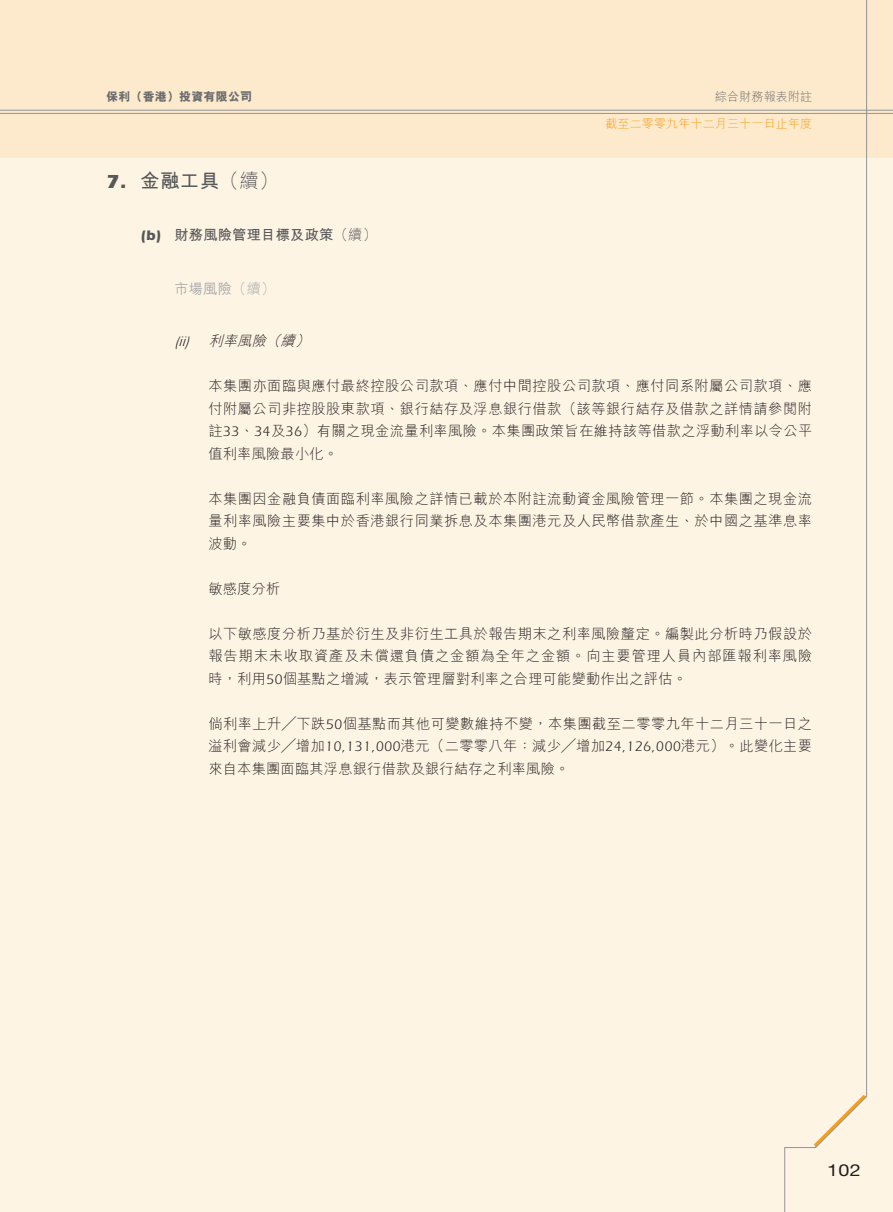
<style>
.page{position:relative;width:893px;height:1212px;background:#fde9cb}
.page>*{position:absolute;margin:0;border:0;box-sizing:border-box;transform-origin:0 0}
.Heading_1{font:700 19.5px "M Hei HK";color:#57585a}
.Heading_1-2{font:700 19.5px "ITC Eras Std";color:#57585a}
.t1{font:16.5px "Helvetica Neue LT Std";color:#231f20;scale:1.2 1}
.Body_Text{font:300 14.25px/22.5px "M Hei HK";letter-spacing:.025em;color:#231f20;text-align:justify}
.Heading_2{font:700 14.25px "M Hei HK";letter-spacing:.015em;color:#57585a}
.Heading_3{font:500 14.25px "M Hei HK";color:#a8a9ad}
.Heading_4{font:italic 300 14.25px "M Hei HK";color:#231f20}
.Heading_5{font:300 14.25px "M Hei HK";letter-spacing:.015em;color:#231f20}
.Heading_4-2{font:italic 14.25px "ITC Eras Std";color:#231f20}
.Heading_2-2{font:700 14.25px "ITC Eras Std";color:#57585a}
.t2{font:300 12px "M Hei HK";letter-spacing:.015em;color:#f6a01b}
.t3{font:800 12px "M Hei HK";letter-spacing:.015em;color:#6c6d70}
.t4{font:300 12px "M Hei HK";letter-spacing:.015em;color:#6c6d70}
.s1{font-weight:300}
.s2{font-family:"ITC Eras Std";font-weight:400}
</style>
<div class="page">
<div style="left:0;top:159px;width:893px;height:1053px;background:#fef4e4"></div>
<svg style="left:784px;top:0;width:83px;height:1212px"></svg>
<svg style="left:1px;top:32px;width:892px;height:128px"></svg>
<p class="t3" style="left:106px;top:90px;width:147px">保利（香港）投資有限公司</p>
<p class="Heading_1-2" style="left:106px;top:170px;width:22px">7.</p>
<p class="Heading_1" style="left:140px;top:166px;width:140px">金融工具<span class="s1">（續(</span></p>
<p class="Heading_2-2" style="left:140px;top:227px;width:23px">b( )</p>
<p class="Heading_2" style="left:174px;top:224px;width:204px">財務風險管理目標及政策<span class="s1">（續(</span></p>
<p class="Heading_3" style="left:174px;top:278px;width:103px">市場風險<span class="s1">（續(</span></p>
<p class="Heading_4-2" style="left:174px;top:334px;width:16px">i i(</p>
<p class="Heading_4-2" style="left:185px;top:334px;width:10px">)</p>
<p class="Heading_4" style="left:281px;top:334px;width:20px">續</p>
<p class="Heading_4" style="left:266px;top:334px;width:20px">（</p>
<p class="Heading_4" style="left:295px;top:334px;width:20px">(</p>
<p class="Heading_4" style="left:208px;top:334px;width:63px">利率風險</p>
<p class="t4" style="left:715px;top:90px;width:99px">綜合財務報表附註</p>
<p class="t2" style="left:605px;top:117px;width:208px">截至二零零九年十二月三十一日止年度</p>
<p class="Body_Text" style="left:208px;top:375px;width:605px">本集團亦面臨與應付最終控股公司款項、應付中間控股公司款項、應付同系附屬公司款項、應付附屬公司非控股股東款項、銀行結存及浮息銀行借款（該等銀行結存及借款之詳情請參閱附註<span class="s2">33</span>、<span class="s2">34</span>及<span class="s2">36</span>）有關之現金流量利率風險。本集團政策旨在維持該等借款之浮動利率以令公平值利率風險最小化。</p>
<p class="Body_Text" style="left:208px;top:487px;width:605px">本集團因金融負債面臨利率風險之詳情已載於本附註流動資金風險管理一節。本集團之現金流量利率風險主要集中於香港銀行同業拆息及本集團港元及人民幣借款產生、於中國之基準息率波動。</p>
<p class="Heading_5" style="left:208px;top:581px;width:74px">敏感度分析</p>
<p class="Body_Text" style="left:208px;top:622px;width:605px">以下敏感度分析乃基於衍生及非衍生工具於報告期末之利率風險釐定。編製此分析時乃假設於報告期末未收取資產及未償還負債之金額為全年之金額。向主要管理人員內部匯報利率風險時，利用<span class="s2">50</span>個基點之增減，表示管理層對利率之合理可能變動作出之評估。</p>
<p class="Body_Text" style="left:208px;top:712px;width:605px">倘利率上升╱下跌<span class="s2">50</span>個基點而其他可變數維持不變，本集團截至二零零九年十二月三十一日之溢利會減少╱增加<span class="s2">10,131,000</span>港元（二零零八年：減少╱增加<span class="s2">24,126,000</span>港元）。此變化主要來自本集團面臨其浮息銀行借款及銀行結存之利率風險。</p>
<p class="t1" style="left:827px;top:1160px;width:29px">102</p>
</div>
